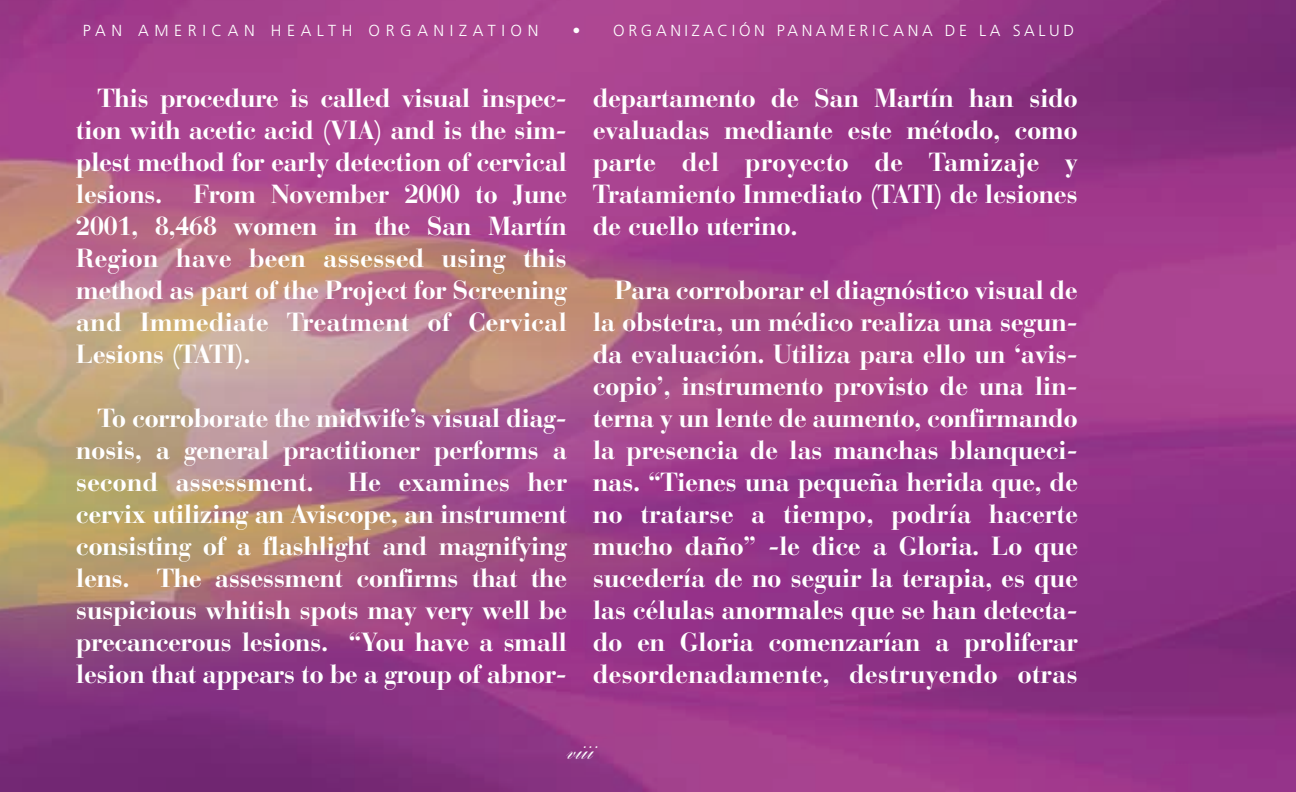
<style>
.page{position:relative;width:1296px;height:792px;background:#fff}
.page>*{position:absolute;margin:0;border:0;box-sizing:border-box;transform-origin:0 0}
.t1{font:28px "Bank Scr D";color:#fff}
.t2{font:700 26px/32px "Bauer Bodoni";letter-spacing:-.02em;color:#fff;text-align:justify}
.t3{font:300 16px "Frutiger";letter-spacing:.225em;color:#fff}
.t4{font:300 16px "Frutiger";letter-spacing:.35em;color:#fff}
</style>
<div class="page">
<img style="left:0;top:0;width:1296px;height:792px">
<p class="t4" style="left:83px;top:24px;width:457px">PAN AMERICAN HEALTH ORGANIZATION</p>
<p class="t3" style="left:572px;top:24px;width:503px">• ORGANIZACIÓN PANAMERICANA DE LA SALUD</p>
<p class="t2" style="left:76px;top:85px;width:493px;text-indent:22px">This procedure is called visual inspec&shy;tion with acetic acid (VIA) and is the sim&shy;plest method for early detection of cervical lesions. From November 2000 to June 2001, 8,468 women in the San Martín Region have been assessed using this method as part of the Project for Screening and Immediate Treatment of Cervical Lesions (TATI).</p>
<p class="t2" style="left:76px;top:405px;width:493px;text-indent:22px">To corroborate the midwife’s visual diag&shy;nosis, a general practitioner performs a second assessment.</p>
<p class="t2" style="left:76px;top:469px;width:493px;text-indent:272px">He examines her cervix utilizing an Aviscope, an instrument consisting of a flashlight and magnifying lens. The assessment confirms that the suspicious whitish spots may very well be precancerous lesions. “You have a small lesion that appears to be a group of abnor-</p>
<p class="t2" style="left:593px;top:85px;width:487px">departamento de San Martín han sido evaluadas mediante este método, como parte del proyecto de Tamizaje y Tratamiento Inmediato (TATI) de lesiones de cuello uterino.</p>
<p class="t2" style="left:593px;top:277px;width:487px;text-indent:22px">Para corroborar el diagnóstico visual de la obstetra, un médico realiza una segun&shy;da evaluación. Utiliza para ello un ‘avis&shy;copio’, instrumento provisto de una lin&shy;terna y un lente de aumento, confirmando la presencia de las manchas blanqueci&shy;nas. “Tienes una pequeña herida que, de no tratarse a tiempo, podría hacerte mucho daño” -le dice a Gloria. Lo que sucedería de no seguir la terapia, es que las células anormales que se han detecta&shy;do en Gloria comenzarían a proliferar desordenadamente, destruyendo otras</p>
<p class="t1" style="left:566px;top:733px;width:28px">viii</p>
</div>
